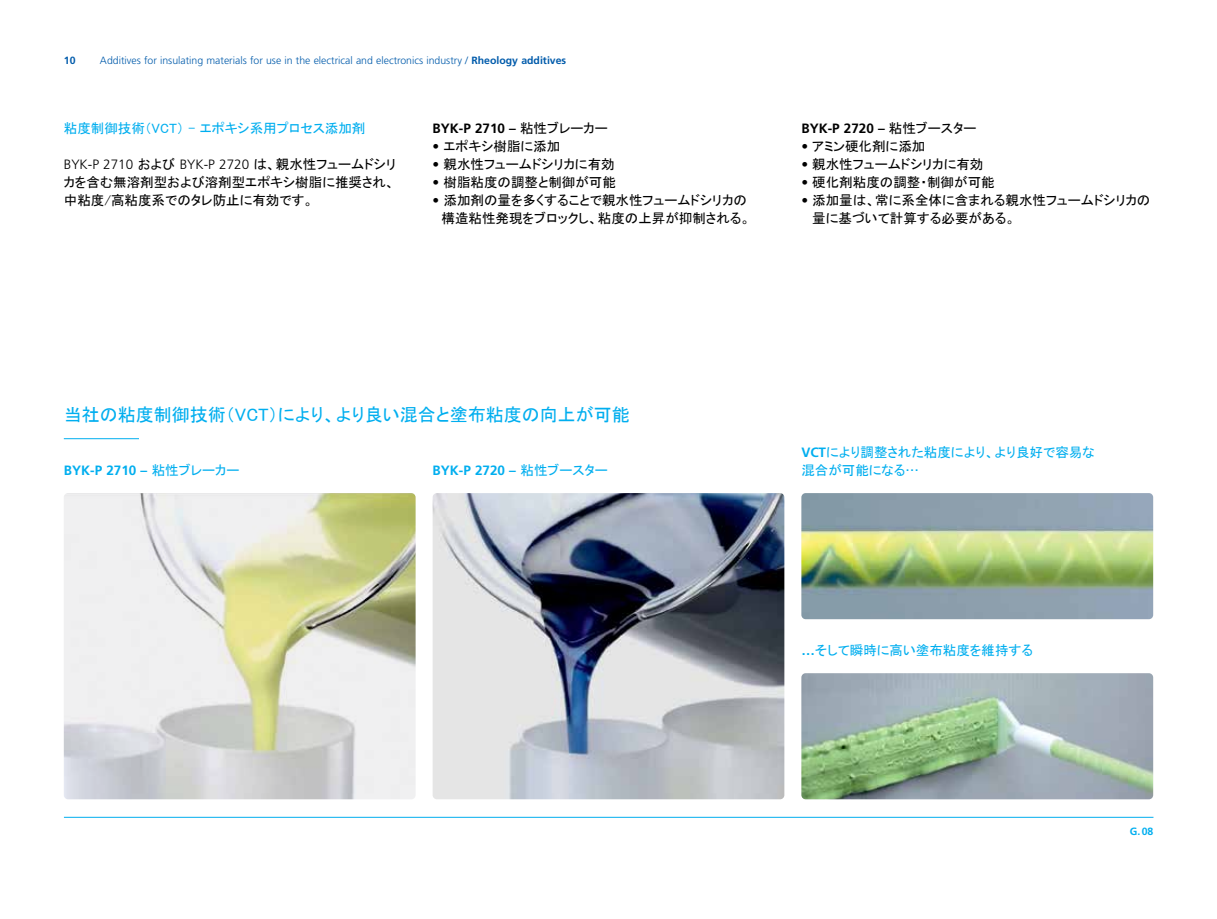
<style>
.page{position:relative;width:1217px;height:919px;background:#fff}
.page>*{position:absolute;margin:0;border:0;box-sizing:border-box;transform-origin:0 0}
.t1{font:18px "MS P Gothic";color:#00aeef}
.t2{font:13.5px/18px "MS P Gothic";color:#000}
.t3{font:13.5px/18px "MS P Gothic";color:#00aeef}
.t4{font:700 13.5px "Frutiger LT Pro";color:#000}
.t5{font:700 13.5px "Frutiger LT Pro";color:#00aeef}
.t6{font:300 13.5px "Frutiger LT Pro";color:#000}
.t7{font:300 10.5px "Frutiger LT Pro";color:#005bab}
.t8{font:700 10.5px "Frutiger LT Pro";color:#00aeef}
.t9{font:700 10.5px "Frutiger LT Pro";color:#005bab}
.s1{font-weight:700}
.s2{font-family:"MS P Gothic";font-weight:400}
.s3{font-family:"Frutiger LT Pro";font-weight:300}
.s4{font-family:"Frutiger LT Pro";font-weight:700}
</style>
<div class="page">
<hr style="left:64px;top:816px;width:1089px;height:1px;background:#00aeef">
<img style="left:64px;top:493px;width:351px;height:306px">
<img style="left:432px;top:493px;width:352px;height:306px">
<img style="left:801px;top:673px;width:351px;height:126px">
<img style="left:801px;top:493px;width:351px;height:126px">
<hr style="left:64px;top:438px;width:75px;height:1px;background:#00aeef">
<p class="t9" style="left:64px;top:54px;width:13px">10</p>
<p class="t7" style="left:100px;top:54px;width:467px">Additives for insulating materials for use in the electrical and electronics industry / <span class="s1">Rheology additives</span></p>
<p class="t3" style="left:64px;top:119px;width:303px">粘度制御技術（VCT） - エポキシ系用プロセス添加剤</p>
<p class="t6" style="left:64px;top:156px;width:334px">BYK-P 2710 <span class="s2">および</span> BYK-P 2720 <span class="s2">は、親水性フュームドシリ</span></p>
<p class="t2" style="left:64px;top:173px;width:332px">カを含む無溶剤型および溶剤型エポキシ樹脂に推奨され、中粘度/高粘度系でのタレ防止に有効です。</p>
<p class="t4" style="left:432px;top:120px;width:176px">BYK-P 2710 – <span class="s2">粘性ブレーカー</span></p>
<p class="t2" style="left:432px;top:137px;width:129px"><span class="s3">•</span> エポキシ樹脂に添加</p>
<p class="t2" style="left:432px;top:155px;width:183px"><span class="s3">•</span> 親水性フュームドシリカに有効</p>
<p class="t2" style="left:432px;top:173px;width:185px"><span class="s3">•</span> 樹脂粘度の調整と制御が可能</p>
<p class="t2" style="left:432px;top:191px;width:319px"><span class="s3">•</span> 添加剤の量を多くすることで親水性フュームドシリカの　構造粘性発現をブロックし、粘度の上昇が抑制される。</p>
<p class="t4" style="left:801px;top:120px;width:176px">BYK-P 2720 – <span class="s2">粘性ブースター</span></p>
<p class="t2" style="left:801px;top:137px;width:125px"><span class="s3">•</span> アミン硬化剤に添加</p>
<p class="t2" style="left:801px;top:155px;width:183px"><span class="s3">•</span> 親水性フュームドシリカに有効</p>
<p class="t2" style="left:801px;top:173px;width:195px"><span class="s3">•</span> 硬化剤粘度の調整・制御が可能</p>
<p class="t2" style="left:812px;top:191px;width:339px;text-indent:-11px"><span class="s3">•</span> 添加量は、常に系全体に含まれる親水性フュームドシリカの量に基づいて計算する必要がある。</p>
<h1 class="t1" style="left:64px;top:405px;width:567px">当社の粘度制御技術（VCT）により、より良い混合と塗布粘度の向上が可能</h1>
<p class="t5" style="left:64px;top:462px;width:177px">BYK-P 2710 – <span class="s2">粘性ブレーカー</span></p>
<p class="t5" style="left:432px;top:462px;width:177px">BYK-P 2720 – <span class="s2">粘性ブースター</span></p>
<p class="t3" style="left:801px;top:443px;width:294px"><span class="s4">VCT</span>により調整された粘度により、より良好で容易な混合が可能になる…</p>
<p class="t3" style="left:801px;top:641px;width:233px"><span class="s4">…</span>そして瞬時に高い塗布粘度を維持する</p>
<p class="t8" style="left:1129px;top:825px;width:25px">G.08</p>
</div>
